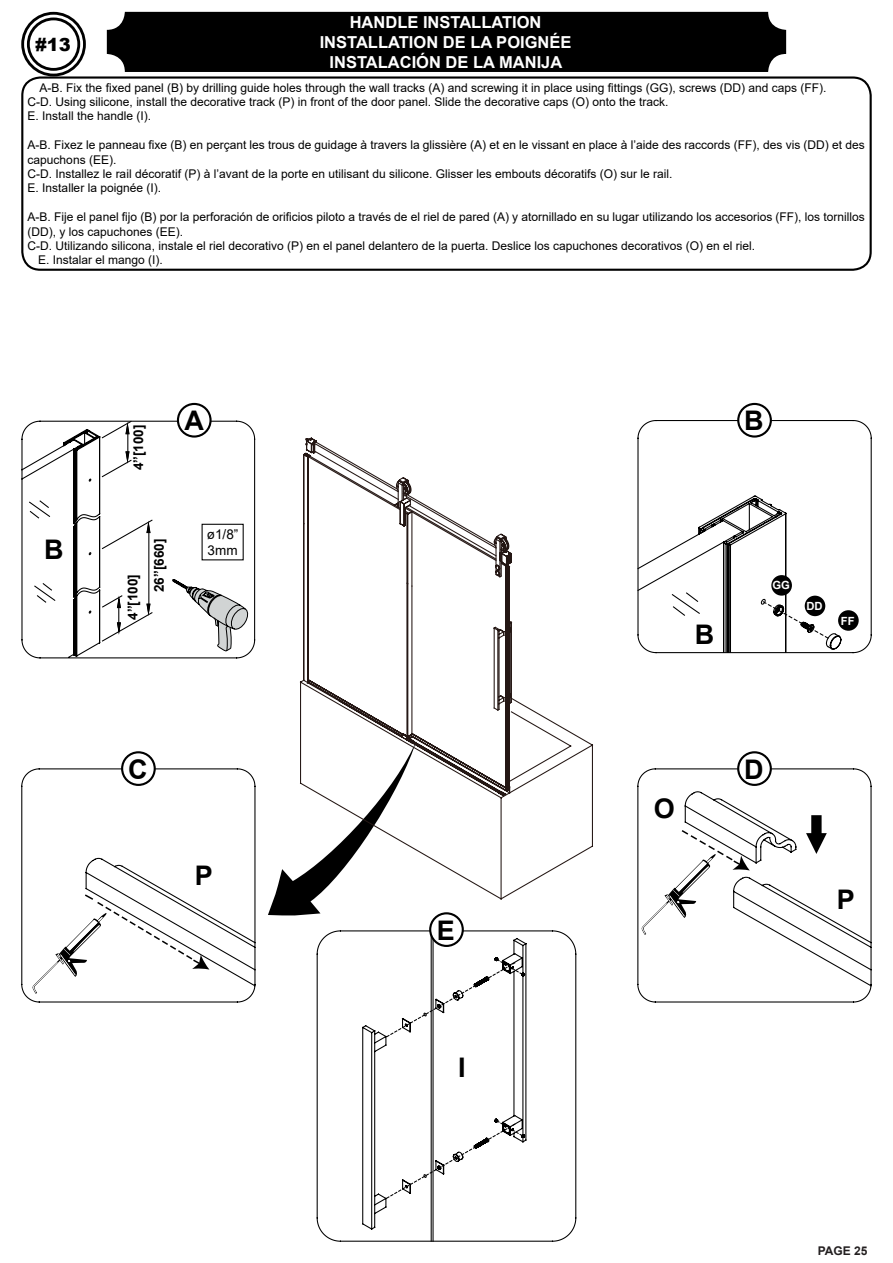
<style>
.page{position:relative;width:893px;height:1263px;background:#fff}
.page>*{position:absolute;margin:0;border:0;box-sizing:border-box;transform-origin:0 0}
.t1{font:700 27px "Arial";color:#000}
.t2{font:900 18px "Arial";color:#000}
.t3{font:700 16.5px "Arial";color:#fff}
.t4{font:700 13.5px "Arial";color:#000}
.t5{font:13.5px "Arial";color:#000}
.t6{font:12px/14.4px "Arial";color:#000}
.t7{font:700 12px "Arial";color:#231f20}
.t8{font:700 11.25px "Arial";color:#fff}
</style>
<div class="page">
<svg style="left:316px;top:930px;width:261px;height:312px"></svg>
<svg style="left:361px;top:930px;width:165px;height:312px"></svg>
<svg style="left:21px;top:420px;width:235px;height:239px"></svg>
<svg style="left:99px;top:517px;width:54px;height:127px"></svg>
<svg style="left:99px;top:420px;width:33px;height:63px"></svg>
<svg style="left:21px;top:768px;width:235px;height:235px"></svg>
<div style="left:21px;top:12px;width:65px;height:64px;border:3px solid #000;border-radius:50%"></div>
<div style="left:27px;top:18px;width:53px;height:53px;border:3px solid #000;border-radius:50%"></div>
<div style="left:21px;top:76px;width:851px;height:195px;border:2px solid #000;border-radius:18px"></div>
<div style="left:107px;top:12px;width:679px;height:60px;background:#000;border-radius:18px"></div>
<svg style="left:637px;top:420px;width:235px;height:234px"></svg>
<svg style="left:637px;top:495px;width:205px;height:158px"></svg>
<div style="left:838px;top:610px;width:21px;height:21px;background:#000;border-radius:50%"></div>
<div style="left:771px;top:575px;width:21px;height:21px;background:#000;border-radius:50%"></div>
<div style="left:805px;top:596px;width:20px;height:20px;background:#000;border-radius:50%"></div>
<div style="left:122px;top:752px;width:33px;height:33px;background:#fff;border-radius:50%"></div>
<div style="left:121px;top:751px;width:35px;height:35px;border:2px solid #000;border-radius:50%"></div>
<div style="left:178px;top:404px;width:33px;height:32px;background:#fff;border-radius:50%"></div>
<div style="left:177px;top:403px;width:35px;height:35px;border:2px solid #000;border-radius:50%"></div>
<div style="left:738px;top:404px;width:33px;height:32px;background:#fff;border-radius:50%"></div>
<div style="left:737px;top:403px;width:35px;height:35px;border:2px solid #000;border-radius:50%"></div>
<div style="left:202px;top:524px;width:41px;height:36px;background:#fff"></div>
<svg style="left:637px;top:768px;width:235px;height:235px"></svg>
<svg style="left:32px;top:893px;width:177px;height:101px"></svg>
<svg style="left:641px;top:829px;width:109px;height:106px"></svg>
<svg style="left:806px;top:815px;width:21px;height:39px"></svg>
<div style="left:738px;top:752px;width:33px;height:33px;background:#fff;border-radius:50%"></div>
<div style="left:737px;top:751px;width:35px;height:35px;border:2px solid #000;border-radius:50%"></div>
<div style="left:430px;top:913px;width:33px;height:33px;background:#fff;border-radius:50%"></div>
<div style="left:429px;top:912px;width:35px;height:35px;border:2px solid #000;border-radius:50%"></div>
<svg style="left:172px;top:579px;width:76px;height:72px"></svg>
<div style="left:128px;top:574px;width:10px;height:46px;background:#fff"></div>
<div style="left:133px;top:425px;width:10px;height:45px;background:#fff"></div>
<div style="left:154px;top:539px;width:10px;height:53px;background:#fff"></div>
<svg style="left:268px;top:869px;width:53px;height:46px"></svg>
<svg style="left:299px;top:452px;width:294px;height:448px"></svg>
<p class="t3" style="left:350px;top:11px;width:193px">HANDLE INSTALLATION</p>
<p class="t3" style="left:320px;top:30px;width:253px">INSTALLATION DE LA POIGNÉE</p>
<p class="t3" style="left:329px;top:50px;width:234px">INSTALACIÓN DE LA MANIJA</p>
<p class="t2" style="left:35px;top:31px;width:37px">#13</p>
<p class="t6" style="left:40px;top:80px;width:788px">A-B. Fix the fixed panel (B) by drilling guide holes through the wall tracks (A) and screwing it in place using fittings (GG), screws (DD) and caps (FF).</p>
<p class="t6" style="left:28px;top:94px;width:642px">C-D. Using silicone, install the decorative track (P) in front of the door panel. Slide the decorative caps (O) onto the track.</p>
<p class="t6" style="left:28px;top:109px;width:125px">E. Install the handle (I).</p>
<p class="t6" style="left:28px;top:138px;width:838px">A-B. Fixez le panneau fixe (B) en perçant les trous de guidage à travers la glissière (A) et en le vissant en place à l’aide des raccords (FF), des vis (DD) et des capuchons (EE).</p>
<p class="t6" style="left:28px;top:166px;width:646px">C-D. Installez le rail décoratif (P) à l’avant de la porte en utilisant du silicone. Glisser les embouts décoratifs (O) sur le rail.</p>
<p class="t6" style="left:28px;top:181px;width:135px">E. Installer la poignée (I).</p>
<p class="t6" style="left:28px;top:210px;width:838px">A-B. Fije el panel fijo (B) por la perforación de orificios piloto a través de el riel de pared (A) y atornillado en su lugar utilizando los accesorios (FF), los tornillos (DD), y los capuchones (EE).</p>
<p class="t6" style="left:28px;top:238px;width:729px">C-D. Utilizando silicona, instale el riel decorativo (P) en el panel delantero de la puerta. Deslice los capuchones decorativos (O) en el riel.</p>
<p class="t6" style="left:38px;top:253px;width:126px">E. Instalar el mango (I).</p>
<p class="t1" style="left:44px;top:531px;width:21px">B</p>
<p class="t4" style="left:129px;top:470px;width:47px;rotate:-90deg">4”[100]</p>
<p class="t1" style="left:184px;top:402px;width:21px">A</p>
<p class="t1" style="left:744px;top:402px;width:21px">B</p>
<p class="t4" style="left:123px;top:620px;width:47px;rotate:-90deg">4”[100]</p>
<p class="t4" style="left:150px;top:592px;width:55px;rotate:-90deg">26”[660]</p>
<p class="t5" style="left:207px;top:525px;width:33px">ø1/8”</p>
<p class="t5" style="left:208px;top:541px;width:31px">3mm</p>
<p class="t1" style="left:695px;top:615px;width:21px">B</p>
<p class="t8" style="left:772px;top:577px;width:19px">GG</p>
<p class="t8" style="left:806px;top:598px;width:18px">DD</p>
<p class="t8" style="left:841px;top:613px;width:15px">FF</p>
<p class="t1" style="left:128px;top:750px;width:21px">C</p>
<p class="t1" style="left:195px;top:857px;width:20px">P</p>
<p class="t1" style="left:437px;top:911px;width:20px">E</p>
<p class="t1" style="left:654px;top:789px;width:23px">O</p>
<p class="t1" style="left:744px;top:750px;width:21px">D</p>
<p class="t1" style="left:837px;top:881px;width:20px">P</p>
<p class="t1" style="left:458px;top:1049px;width:9px">I</p>
<p class="t7" style="left:818px;top:1242px;width:51px">PAGE 25</p>
</div>
